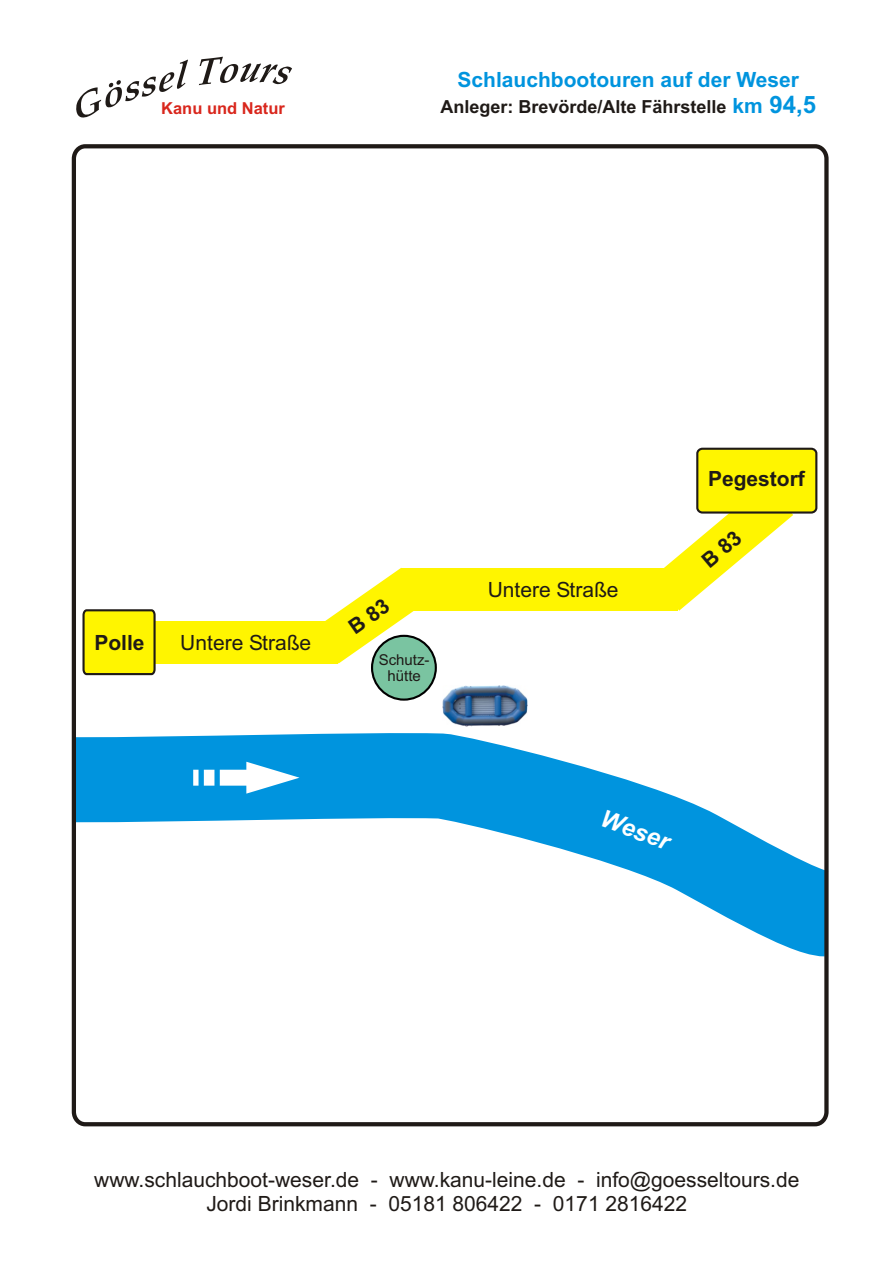
<style>
.page{position:relative;width:894px;height:1263px;background:#fff}
.page>*{position:absolute;margin:0;border:0;box-sizing:border-box;transform-origin:0 0}
.t1{font:italic 700 24px "Arial";color:#fff}
.t2{font:21px/23.4px "Arial";color:#1f1a17;text-align:center}
.t3{font:700 21px "Arial";color:#0094de}
.t4{font:700 21px "Arial";color:#1f1a17}
.t5{font:700 18px "Arial";color:#1f1a17}
.t6{font:700 16.5px "Arial";color:#d9261c}
.t7{font:15px/16.8px "Arial";color:#1f1a17;text-align:center}
.s1{font-size:21px;color:#0094de}
.s2{font-size:24px;color:#0094de}
</style>
<div class="page">
<img style="left:448px;top:685px;width:75px;height:9px">
<svg style="left:76px;top:57px;width:216px;height:61px"></svg>
<div style="left:402px;top:568px;width:276px;height:42px;background:#fff500"></div>
<svg style="left:71px;top:694px;width:753px;height:304px"></svg>
<div style="left:104px;top:621px;width:234px;height:42px;background:#fff500"></div>
<svg style="left:193px;top:762px;width:107px;height:32px"></svg>
<div style="left:371px;top:635px;width:66px;height:66px;background:#7ac4a1;border:2px solid #000;border-radius:50%"></div>
<div style="left:72px;top:144px;width:757px;height:982px;border:4px solid #1f1a17;border-radius:12px"></div>
<svg style="left:82px;top:609px;width:75px;height:67px"></svg>
<div style="left:696px;top:448px;width:121px;height:66px;background:#fff500;border:2px solid #1f1a17;border-radius:5px"></div>
<svg style="left:314px;top:568px;width:112px;height:96px"></svg>
<svg style="left:652px;top:482px;width:141px;height:129px"></svg>
<svg style="left:621px;top:821px;width:16px;height:17px"></svg>
<p class="t6" style="left:161px;top:102px;width:125px">Kanu und Natur</p>
<p class="t3" style="left:458px;top:71px;width:343px">Schlauchbootouren auf der Weser</p>
<p class="t5" style="left:440px;top:100px;width:377px">Anleger: Brevörde/Alte Fährstelle <span class="s1">km</span> <span class="s2">94,5</span></p>
<p class="t4" style="left:94px;top:634px;width:52px">Polle</p>
<p class="t2" style="left:180px;top:633px;width:132px">Untere Straße</p>
<p class="t7" style="left:379px;top:652px;width:52px">Schutz&shy;hütte</p>
<p class="t2" style="left:488px;top:579px;width:132px">Untere Straße</p>
<p class="t4" style="left:708px;top:471px;width:98px">Pegestorf</p>
<p class="t1" style="left:605px;top:809px;width:73px;rotate:20deg">W ser</p>
<p class="t2" style="left:94px;top:1170px;width:707px">www.schlauchboot-weser.de - www.kanu-leine.de - info@goesseltours.de<br>Jordi Brinkmann - 05181 806422 - 0171 2816422</p>
</div>
